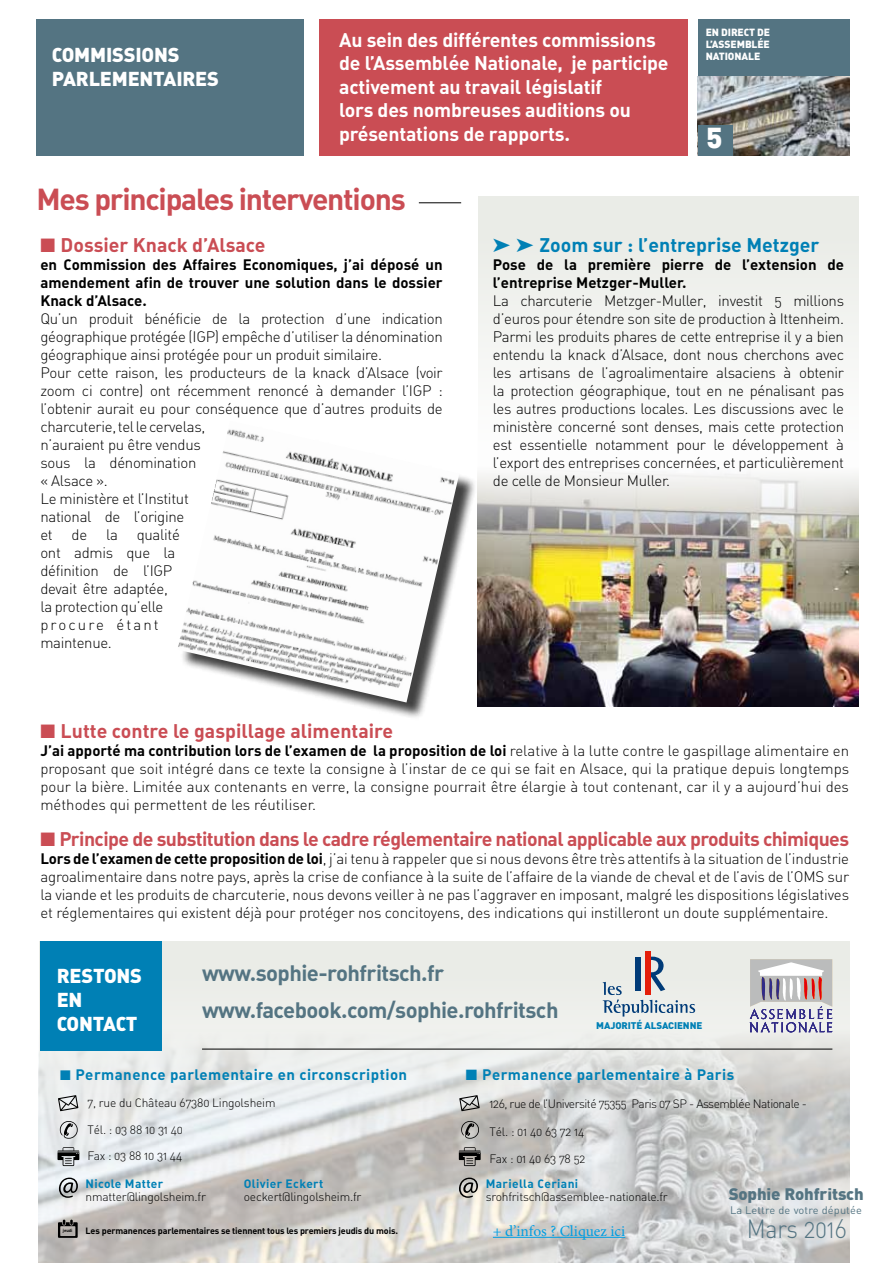
<style>
.page{position:relative;width:893px;height:1263px;background:#fff}
.page>*{position:absolute;margin:0;border:0;box-sizing:border-box;transform-origin:0 0}
.t1{font:30px "DIN Bold Alternate";letter-spacing:-.04em;color:#ca4d54}
.t2{font:28.95px "DIN Black Alternate";color:#fff}
.t3{font:26.1px "DIN Light Alternate";letter-spacing:-.01em;color:#547482;scale:.89 1}
.t4{font:22.05px/36.3px "DIN Bold Alternate";letter-spacing:-.025em;color:#547482}
.t5{font:19.95px/23.9px "DIN Black Alternate";letter-spacing:-.01em;color:#fff}
.t6{font:19.5px/23.4px "DIN Bold Alternate";letter-spacing:-.01em;color:#fff}
.t7{font:19.5px "DIN Bold Alternate";letter-spacing:-.03em;color:#ca4d54}
.t8{font:19.5px "DIN Bold Alternate";color:#ca4d54}
.t9{font:19.5px "DIN Bold Alternate";color:#0080b5}
.t10{font:900 16.5px "DIN";letter-spacing:-.01em;color:#547482}
.t11{font:15.45px "Minion Pro";color:#009ee3}
.t12{font:15px/18px "DIN Light Alternate";letter-spacing:-.02em;color:#000;text-align:justify}
.t13{font:15px/18px "DIN Bold Alternate";color:#000;text-align:justify}
.t14{font:15px "DIN Bold Alternate";letter-spacing:.03em;color:#0080b5}
.t15{font:12px "DIN Light Alternate";letter-spacing:-.015em;color:#000}
.t16{font:12px "DIN Light Alternate";letter-spacing:-.04em;color:#000}
.t17{font:12px "DIN Bold Alternate";letter-spacing:.03em;color:#0080b5}
.t18{font:10.8px "DIN Regular Alternate";letter-spacing:.01em;color:#547482}
.t19{font:10.35px/12.3px "DIN Black Alternate";letter-spacing:-.01em;color:#fff}
.t20{font:900 9.6px "DIN";letter-spacing:-.01em;color:#0080b5}
.t21{font:9px "DIN Bold Alternate";letter-spacing:-.015em;color:#000}
.t22{font:4.35px "DIN Bold Alternate";letter-spacing:-.015em;color:#000}
.s1{font-family:"DIN Light Alternate"}
.s2{font-family:"DIN Bold Alternate"}
</style>
<div class="page">
<div style="left:39px;top:941px;width:810px;height:322px;background:#eaece7"></div>
<div style="left:478px;top:196px;width:380px;height:395px;background:#f1f2ef"></div>
<img style="left:38px;top:981px;width:811px;height:282px">
<svg style="left:58px;top:1219px;width:20px;height:19px"></svg>
<div style="left:36px;top:19px;width:268px;height:136px;background:#547482"></div>
<svg style="left:58px;top:1095px;width:20px;height:16px"></svg>
<svg style="left:60px;top:1121px;width:18px;height:18px"></svg>
<svg style="left:58px;top:1147px;width:21px;height:19px"></svg>
<svg style="left:59px;top:1177px;width:19px;height:21px"></svg>
<svg style="left:459px;top:1095px;width:21px;height:16px"></svg>
<svg style="left:461px;top:1121px;width:18px;height:18px"></svg>
<svg style="left:459px;top:1147px;width:22px;height:19px"></svg>
<svg style="left:459px;top:1177px;width:19px;height:21px"></svg>
<div style="left:40px;top:941px;width:122px;height:109px;background:#0080b5"></div>
<svg style="left:603px;top:957px;width:92px;height:59px"></svg>
<div style="left:645px;top:952px;width:5px;height:43px;background:#e41e0a"></div>
<div style="left:635px;top:957px;width:5px;height:33px;background:#003b78"></div>
<svg style="left:750px;top:959px;width:82px;height:73px"></svg>
<hr style="left:202px;top:1049px;width:630px;height:1px;background:#000">
<div style="left:698px;top:19px;width:151px;height:135px;background:#547482"></div>
<img style="left:698px;top:77px;width:151px;height:79px">
<div style="left:698px;top:125px;width:35px;height:31px;background:#547482"></div>
<div style="left:319px;top:19px;width:369px;height:136px;background:#ca4d54"></div>
<hr style="left:493px;top:1237px;width:132px;height:1px;background:#009ee3">
<hr style="left:419px;top:203px;width:42px;height:1px;background:#000">
<div style="left:181px;top:424px;width:296px;height:297px;background:#000;opacity:.75"></div>
<img style="left:178px;top:424px;width:281px;height:278px">
<img style="left:478px;top:421px;width:381px;height:286px">
<p class="t19" style="left:706px;top:25px;width:65px">EN DIRECT DE<br>L’ASSEMBLÉE</p>
<h3 class="t6" style="left:339px;top:27px;width:331px">Au sein des différentes commissions de l’Assemblée Nationale, je participe activement au travail législatif<br>lors des nombreuses auditions ou présentations de rapports.</h3>
<h3 class="t5" style="left:52px;top:42px;width:127px">COMMISSIONS</h3>
<p class="t19" style="left:706px;top:50px;width:55px">NATIONALE</p>
<h3 class="t5" style="left:52px;top:66px;width:13px">PARL</h3>
<h3 class="t5" style="left:100px;top:66px;width:52px">EMENTAIR</h3>
<h3 class="t5" style="left:195px;top:66px;width:24px">ES</h3>
<h2 class="t2" style="left:706px;top:115px;width:18px">5</h2>
<h1 class="t1" style="left:36px;top:180px;width:371px">Mes principales interventions</h1>
<h3 class="t8" style="left:40px;top:232px;width:227px">■ Dossier Knack d’Alsace</h3>
<p class="t13" style="left:40px;top:255px;width:404px">en Commission des Affaires Economiques, j’ai déposé un amendement afin de trouver une solution dans le dossier Knack d’Alsace.</p>
<p class="t12" style="left:40px;top:309px;width:404px;text-align:left">Qu’un produit bénéficie de la protection d’une indication géographique protégée (IGP) empêche d’utiliser la dénomination géographique ainsi protégée pour un produit similaire.<br>Pour cette raison, les producteurs de la knack d’Alsace (voir zoom ci contre) ont récemment renoncé à demander l’IGP : l’obtenir aurait eu pour conséquence que d’autres produits de charcuterie, tel le cervelas,<br>n’auraient pu être vendus<br>sous la dénomination<br>« Alsace ».<br>Le ministère et l’Institut<br>national de l’origine<br>et</p>
<p class="t12" style="left:40px;top:525px;width:141px;text-align:left;text-indent:96px">qualité ont admis que la définition de l’IGP devait être adaptée, la protection qu’elle procure étant maintenue.</p>
<p class="t12" style="left:72px;top:525px;width:17px">de</p>
<p class="t12" style="left:106px;top:525px;width:13px">la</p>
<h3 class="t9" style="left:493px;top:232px;width:328px">➤ ➤ Zoom sur : l’entreprise Metzger</h3>
<p class="t13" style="left:493px;top:255px;width:353px">Pose de la première pierre de l’extension de l’entreprise Metzger-Muller.</p>
<p class="t12" style="left:493px;top:291px;width:353px">La charcuterie Metzger-Muller, investit 5 millions d’euros pour étendre son site de production à Ittenheim.<br>Parmi les produits phares de cette entreprise il y a bien entendu la knack d’Alsace, dont nous cherchons avec les artisans de l’agroalimentaire alsaciens à obtenir la protection géographique, tout en ne pénalisant pas les autres productions locales. Les discussions avec le ministère concerné sont denses, mais cette protection est essentielle notamment pour le développement à l’export des entreprises concernées, et particulièrement de celle de Monsieur Muller.</p>
<h3 class="t8" style="left:40px;top:718px;width:354px">■ Lutte contre le gaspillage alimentaire</h3>
<p class="t13" style="left:40px;top:741px;width:810px">J’ai apporté ma contribution lors de l’examen de la proposition de loi <span class="s1">relative à la lutte contre le gaspillage alimentaire en</span></p>
<p class="t12" style="left:40px;top:759px;width:810px">proposant que soit intégré dans ce texte la consigne à l’instar de ce qui se fait en Alsace, qui la pratique depuis longtemps pour la bière. Limitée aux contenants en verre, la consigne pourrait être élargie à tout contenant, car il y a aujourd’hui des méthodes qui permettent de les réutiliser.</p>
<h3 class="t7" style="left:40px;top:826px;width:810px">■ Principe de substitution dans le cadre réglementaire national applicable aux produits chimiques</h3>
<p class="t12" style="left:40px;top:849px;width:810px"><span class="s2">Lors de l’examen de cette proposition de loi</span>, j’ai tenu à rappeler que si nous devons être très attentifs à la situation de l’industrie agroalimentaire dans notre pays, après la crise de confiance à la suite de l’affaire de la viande de cheval et de l’avis de l’OMS sur la viande et les produits de charcuterie, nous devons veiller à ne pas l’aggraver en imposant, malgré les dispositions législatives et réglementaires qui existent déjà pour protéger nos concitoyens, des indications qui instilleront un doute supplémentaire.</p>
<h3 class="t5" style="left:57px;top:963px;width:85px">RESTONS<br>EN<br>CONTACT</h3>
<h3 class="t4" style="left:202px;top:954px;width:358px">www.sophie-rohfritsch.fr www.facebook.com/sophie.rohfritsch</h3>
<p class="t20" style="left:596px;top:1019px;width:108px">MAJORITÉ ALSACIENNE</p>
<p class="t14" style="left:60px;top:1065px;width:348px">■ Permanence parlementaire en circonscription</p>
<p class="t15" style="left:87px;top:1095px;width:190px">7, rue du Château 67380 Lingolsheim</p>
<p class="t15" style="left:87px;top:1122px;width:97px">Tél. : 03 88 10 31 40</p>
<p class="t15" style="left:87px;top:1149px;width:96px">Fax : 03 88 10 31 44</p>
<p class="t17" style="left:86px;top:1175px;width:79px">Nicole Matter</p>
<p class="t15" style="left:86px;top:1190px;width:122px">nmatter@lingolsheim.fr</p>
<p class="t17" style="left:244px;top:1175px;width:81px">Olivier Eckert</p>
<p class="t15" style="left:244px;top:1190px;width:119px">oeckert@lingolsheim.fr</p>
<p class="t22" style="left:63px;top:1228px;width:11px">jeudi</p>
<p class="t21" style="left:86px;top:1225px;width:314px">Les permanences parlementaires se tiennent tous les premiers jeudis du mois.</p>
<p class="t14" style="left:466px;top:1065px;width:270px">■ Permanence parlementaire à Paris</p>
<p class="t16" style="left:490px;top:1096px;width:319px">126, rue de l’Université 75355 Paris 07 SP - Assemblée Nationale -</p>
<p class="t15" style="left:490px;top:1124px;width:96px">Tél. : 01 40 63 72 14</p>
<p class="t15" style="left:490px;top:1151px;width:97px">Fax : 01 40 63 78 52</p>
<p class="t17" style="left:486px;top:1175px;width:94px">Mariella Ceriani</p>
<p class="t15" style="left:486px;top:1190px;width:184px">srohfritsch@assemblee-nationale.fr</p>
<p class="t10" style="left:729px;top:1182px;width:137px">SOPHIE ROHFRITSCH</p>
<p class="t18" style="left:730px;top:1203px;width:133px">La lettre de votre députée</p>
<h3 class="t3" style="left:747px;top:1213px;width:114px">Mars 2016</h3>
<p class="t11" style="left:493px;top:1220px;width:134px">+ d’infos ? Cliquez ici</p>
</div>
